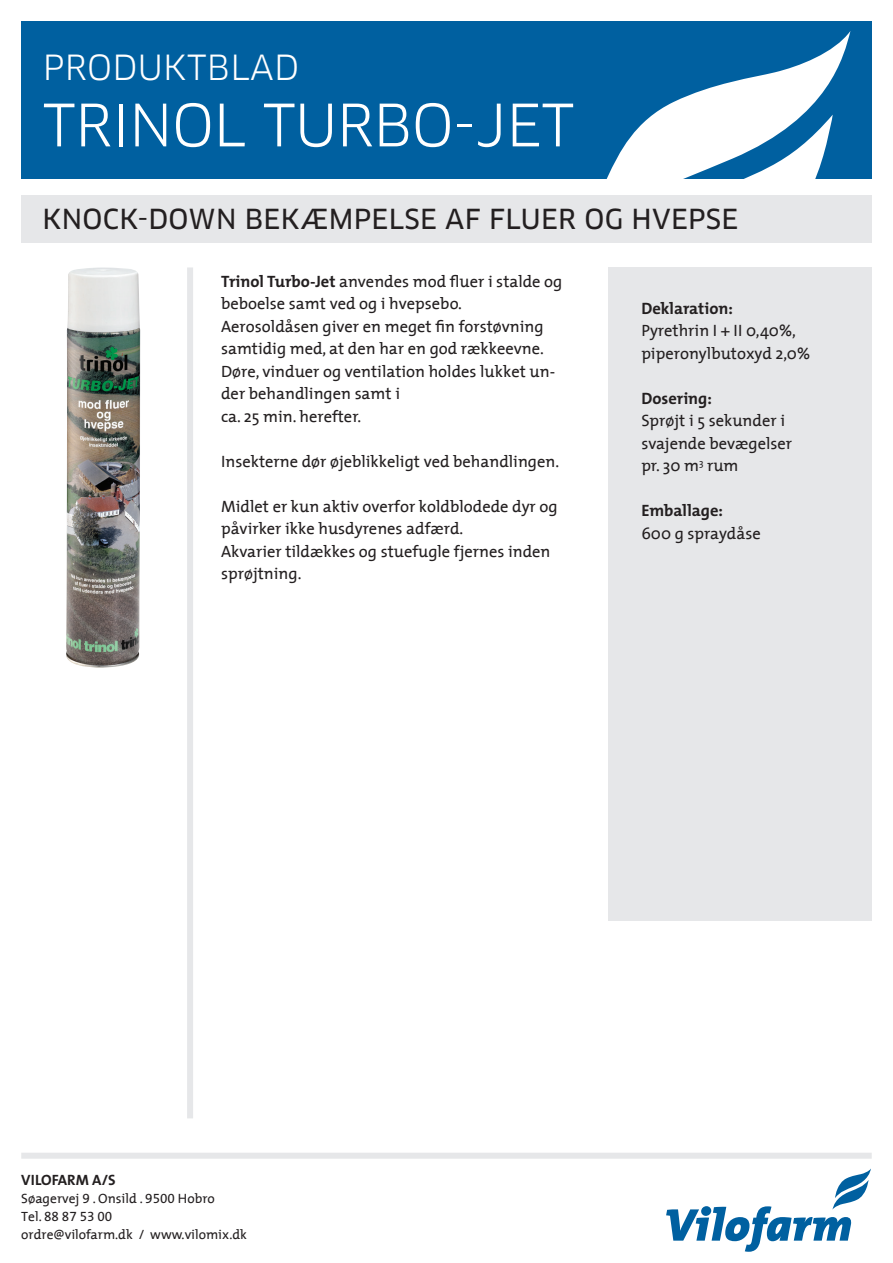
<style>
.page{position:relative;width:893px;height:1263px;background:#fff}
.page>*{position:absolute;margin:0;border:0;box-sizing:border-box;transform-origin:0 0}
.t1{font:57px "Clan OT";letter-spacing:-.01em;color:#fff}
.t2{font:33.9px "Clan OT";letter-spacing:.01em;color:#fff}
.t3{font:27px "Clan OT News";letter-spacing:.01em;color:#231f20}
.t4{font:16.5px/22.5px "The Mix 5";color:#231f20}
.t5{font:700 16.5px "The Mix";color:#231f20}
.t6{font:700 15px "The Mix";color:#231f20}
.t7{font:13.5px "The Mix 5";color:#231f20}
.t8{font:13.5px "The Mix Expert";color:#231f20}
.s1{font-family:"The Mix";font-weight:700}
.s2{font-family:"The Mix Expert"}
.s3{font-family:"The Mix 5"}
</style>
<div class="page">
<div style="left:21px;top:21px;width:851px;height:158px;background:#0060a0"></div>
<svg style="left:606px;top:31px;width:244px;height:148px"></svg>
<div style="left:21px;top:1153px;width:851px;height:6px;background:#e6e7e9"></div>
<svg style="left:666px;top:1168px;width:205px;height:84px"></svg>
<div style="left:21px;top:196px;width:851px;height:47px;background:#e6e7e9"></div>
<div style="left:187px;top:267px;width:6px;height:851px;background:#e6e7e9"></div>
<div style="left:608px;top:267px;width:264px;height:654px;background:#e6e7e9"></div>
<img style="left:66px;top:267px;width:74px;height:401px">
<h2 class="t2" style="left:43px;top:48px;width:258px">PRODUKTBLAD</h2>
<h1 class="t1" style="left:43px;top:91px;width:533px">TRINOL TURBO-JET</h1>
<h3 class="t3" style="left:43px;top:203px;width:697px">KNOCK-DOWN BEKÆMPELSE AF FLUER OG HVEPSE</h3>
<p class="t4" style="left:221px;top:269px;width:343px"><span class="s1">Trinol Turbo-Jet</span> anvendes mod fluer i stalde og beboelse samt ved og i hvepsebo.<br>Aerosoldåsen giver en meget fin forstøvning samtidig med, at den har en god rækkeevne.<br>Døre, vinduer og ventilation holdes lukket un&shy;der behandlingen samt i<br>ca. 25 min. herefter.</p>
<p class="t4" style="left:221px;top:449px;width:340px">Insekterne dør øjeblikkeligt ved behandlingen.</p>
<p class="t4" style="left:221px;top:494px;width:338px">Midlet er kun aktiv overfor koldblodede dyr og påvirker ikke husdyrenes adfærd.<br>Akvarier tildækkes og stuefugle fjernes inden sprøjtning.</p>
<p class="t5" style="left:641px;top:294px;width:93px">Deklaration:</p>
<p class="t4" style="left:641px;top:319px;width:170px">Pyrethrin I + II 0,40%, piperonylbutoxyd 2,0%</p>
<p class="t5" style="left:641px;top:384px;width:72px">Dosering:</p>
<p class="t4" style="left:641px;top:409px;width:152px">Sprøjt i 5 sekunder i svajende bevægelser pr. 30 m<sup>3</sup> rum</p>
<p class="t5" style="left:641px;top:497px;width:83px">Emballage:</p>
<p class="t4" style="left:641px;top:521px;width:121px">600 g spraydåse</p>
<p class="t6" style="left:21px;top:1167px;width:96px">VILOFARM A/S</p>
<p class="t7" style="left:21px;top:1187px;width:195px">Søagervej <span class="s2">9</span> . Onsild . <span class="s2">9500</span> Hobro</p>
<p class="t8" style="left:21px;top:1205px;width:93px"><span class="s3">Tel.</span> 88 87 53 00</p>
<p class="t7" style="left:21px;top:1223px;width:227px">ordre@vilofarm.dk / www.vilomix.dk</p>
</div>
